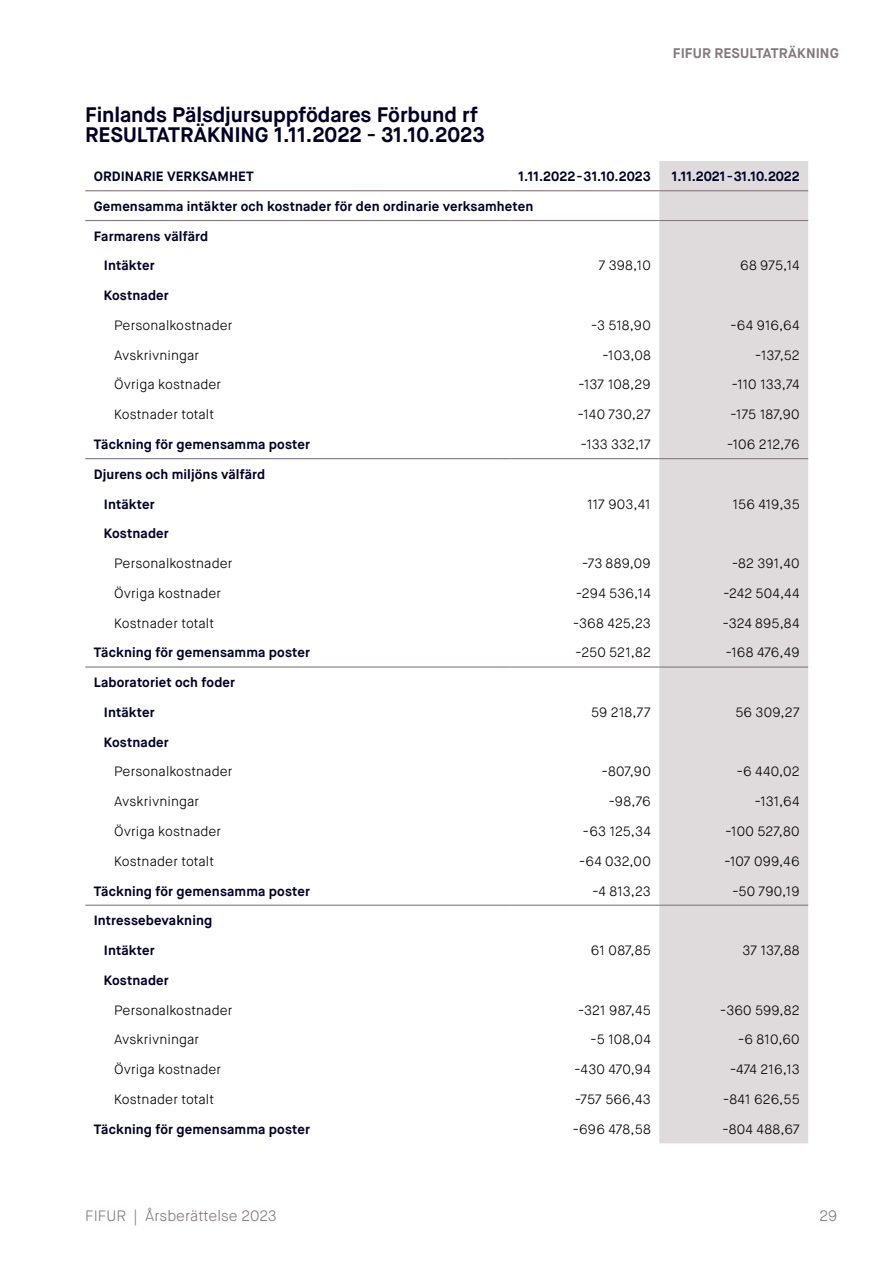
<style>
.page{position:relative;width:893px;height:1263px;background:#fff}
.page>*{position:absolute;margin:0;border:0;box-sizing:border-box;transform-origin:0 0}
.H2_Väliotsikko_SE{font:700 21px/20.2px "Maison Neue";letter-spacing:-.005em;color:#000027}
.t1{font:300 15px "Maison Neue";color:#84787d}
.P_Leipis_Maison_10_pt_SE{font:700 13.95px "Maison Neue";letter-spacing:.005em;color:#84787d}
.Taulukko_9_pt_oikea_tasa_SE{font:300 13.5px "Maison Neue";letter-spacing:.01em;color:#000}
.Taulukko_9_pt_vasen_tasa_SE{font:700 13.5px "Maison Neue";letter-spacing:.01em;color:#000027}
.Taulukko_9_pt_vasen_tasa_SE-2{font:300 13.5px "Maison Neue";letter-spacing:.01em;color:#000}
.Taulukko_9_pt_oikea_tasa_SE-2{font:700 13.5px "Maison Neue";letter-spacing:-.01em;color:#000027}
</style>
<div class="page">
<div style="left:659px;top:161px;width:149px;height:982px;background:#dfdbdd"></div>
<hr style="left:85px;top:190px;width:425px;height:1px;background:#84787d">
<hr style="left:510px;top:190px;width:149px;height:1px;background:#84787d">
<hr style="left:659px;top:190px;width:149px;height:1px;background:#84787d">
<hr style="left:659px;top:458px;width:149px;height:1px;background:#84787d">
<hr style="left:510px;top:458px;width:149px;height:1px;background:#84787d">
<hr style="left:85px;top:220px;width:425px;height:1px;background:#84787d">
<hr style="left:510px;top:220px;width:149px;height:1px;background:#84787d">
<hr style="left:659px;top:220px;width:149px;height:1px;background:#84787d">
<hr style="left:85px;top:458px;width:425px;height:1px;background:#84787d">
<hr style="left:85px;top:666px;width:425px;height:2px;background:#84787d">
<hr style="left:510px;top:666px;width:149px;height:2px;background:#84787d">
<hr style="left:659px;top:666px;width:149px;height:2px;background:#84787d">
<hr style="left:85px;top:905px;width:425px;height:1px;background:#84787d">
<hr style="left:510px;top:905px;width:149px;height:1px;background:#84787d">
<hr style="left:659px;top:905px;width:149px;height:1px;background:#84787d">
<p class="P_Leipis_Maison_10_pt_SE" style="left:673px;top:44px;width:167px">FIFUR RESULTATRÄKNING</p>
<h2 class="H2_Väliotsikko_SE" style="left:85px;top:105px;width:401px">Finlands Pälsdjursuppfödares Förbund rf<br>RESULTATRÄKNING 1.11.2022 - 31.10.2023</h2>
<p class="Taulukko_9_pt_vasen_tasa_SE" style="left:94px;top:168px;width:162px">ORDINARIE VERKSAMHET</p>
<p class="Taulukko_9_pt_oikea_tasa_SE-2" style="left:518px;top:168px;width:134px">1.11.2022 - 31.10.2023</p>
<p class="Taulukko_9_pt_oikea_tasa_SE-2" style="left:671px;top:168px;width:130px">1.11.2021 - 31.10.2022</p>
<p class="Taulukko_9_pt_vasen_tasa_SE" style="left:94px;top:198px;width:441px">Gemensamma intäkter och kostnader för den ordinarie verksamheten</p>
<p class="Taulukko_9_pt_vasen_tasa_SE" style="left:94px;top:227px;width:116px">Farmarens välfärd</p>
<p class="Taulukko_9_pt_vasen_tasa_SE" style="left:104px;top:257px;width:52px">Intäkter</p>
<p class="Taulukko_9_pt_oikea_tasa_SE" style="left:599px;top:257px;width:54px">7 398,10</p>
<p class="Taulukko_9_pt_oikea_tasa_SE" style="left:740px;top:257px;width:61px">68 975,14</p>
<p class="Taulukko_9_pt_vasen_tasa_SE" style="left:104px;top:287px;width:66px">Kostnader</p>
<p class="Taulukko_9_pt_vasen_tasa_SE-2" style="left:114px;top:317px;width:120px">Personalkostnader</p>
<p class="Taulukko_9_pt_oikea_tasa_SE" style="left:591px;top:317px;width:61px">-3 518,90</p>
<p class="Taulukko_9_pt_oikea_tasa_SE" style="left:730px;top:317px;width:71px">-64 916,64</p>
<p class="Taulukko_9_pt_vasen_tasa_SE-2" style="left:114px;top:347px;width:87px">Avskrivningar</p>
<p class="Taulukko_9_pt_oikea_tasa_SE" style="left:602px;top:347px;width:50px">-103,08</p>
<p class="Taulukko_9_pt_oikea_tasa_SE" style="left:755px;top:347px;width:46px">-137,52</p>
<p class="Taulukko_9_pt_vasen_tasa_SE-2" style="left:114px;top:376px;width:109px">Övriga kostnader</p>
<p class="Taulukko_9_pt_oikea_tasa_SE" style="left:579px;top:376px;width:74px">-137 108,29</p>
<p class="Taulukko_9_pt_oikea_tasa_SE" style="left:732px;top:376px;width:70px">-110 133,74</p>
<p class="Taulukko_9_pt_vasen_tasa_SE-2" style="left:114px;top:406px;width:102px">Kostnader totalt</p>
<p class="Taulukko_9_pt_oikea_tasa_SE" style="left:578px;top:406px;width:74px">-140 730,27</p>
<p class="Taulukko_9_pt_oikea_tasa_SE" style="left:731px;top:406px;width:71px">-175 187,90</p>
<p class="Taulukko_9_pt_vasen_tasa_SE" style="left:94px;top:436px;width:218px">Täckning för gemensamma poster</p>
<p class="Taulukko_9_pt_oikea_tasa_SE" style="left:581px;top:436px;width:72px">-133 332,17</p>
<p class="Taulukko_9_pt_oikea_tasa_SE" style="left:727px;top:436px;width:74px">-106 212,76</p>
<p class="Taulukko_9_pt_vasen_tasa_SE" style="left:94px;top:465px;width:173px">Djurens och miljöns välfärd</p>
<p class="Taulukko_9_pt_vasen_tasa_SE" style="left:104px;top:495px;width:52px">Intäkter</p>
<p class="Taulukko_9_pt_oikea_tasa_SE" style="left:587px;top:495px;width:65px">117 903,41</p>
<p class="Taulukko_9_pt_oikea_tasa_SE" style="left:732px;top:495px;width:69px">156 419,35</p>
<p class="Taulukko_9_pt_vasen_tasa_SE" style="left:104px;top:525px;width:66px">Kostnader</p>
<p class="Taulukko_9_pt_vasen_tasa_SE-2" style="left:114px;top:555px;width:120px">Personalkostnader</p>
<p class="Taulukko_9_pt_oikea_tasa_SE" style="left:582px;top:555px;width:70px">-73 889,09</p>
<p class="Taulukko_9_pt_oikea_tasa_SE" style="left:732px;top:555px;width:69px">-82 391,40</p>
<p class="Taulukko_9_pt_vasen_tasa_SE-2" style="left:114px;top:585px;width:109px">Övriga kostnader</p>
<p class="Taulukko_9_pt_oikea_tasa_SE" style="left:576px;top:585px;width:76px">-294 536,14</p>
<p class="Taulukko_9_pt_oikea_tasa_SE" style="left:723px;top:585px;width:78px">-242 504,44</p>
<p class="Taulukko_9_pt_vasen_tasa_SE-2" style="left:114px;top:614px;width:102px">Kostnader totalt</p>
<p class="Taulukko_9_pt_oikea_tasa_SE" style="left:573px;top:614px;width:79px">-368 425,23</p>
<p class="Taulukko_9_pt_oikea_tasa_SE" style="left:723px;top:614px;width:78px">-324 895,84</p>
<p class="Taulukko_9_pt_vasen_tasa_SE" style="left:94px;top:644px;width:218px">Täckning för gemensamma poster</p>
<p class="Taulukko_9_pt_oikea_tasa_SE" style="left:576px;top:644px;width:77px">-250 521,82</p>
<p class="Taulukko_9_pt_oikea_tasa_SE" style="left:726px;top:644px;width:75px">-168 476,49</p>
<p class="Taulukko_9_pt_vasen_tasa_SE" style="left:94px;top:674px;width:143px">Laboratoriet och foder</p>
<p class="Taulukko_9_pt_vasen_tasa_SE" style="left:104px;top:704px;width:52px">Intäkter</p>
<p class="Taulukko_9_pt_oikea_tasa_SE" style="left:591px;top:704px;width:61px">59 218,77</p>
<p class="Taulukko_9_pt_oikea_tasa_SE" style="left:735px;top:704px;width:66px">56 309,27</p>
<p class="Taulukko_9_pt_vasen_tasa_SE" style="left:104px;top:733px;width:66px">Kostnader</p>
<p class="Taulukko_9_pt_vasen_tasa_SE-2" style="left:114px;top:763px;width:120px">Personalkostnader</p>
<p class="Taulukko_9_pt_oikea_tasa_SE" style="left:602px;top:763px;width:50px">-807,90</p>
<p class="Taulukko_9_pt_oikea_tasa_SE" style="left:737px;top:763px;width:64px">-6 440,02</p>
<p class="Taulukko_9_pt_vasen_tasa_SE-2" style="left:114px;top:793px;width:87px">Avskrivningar</p>
<p class="Taulukko_9_pt_oikea_tasa_SE" style="left:609px;top:793px;width:44px">-98,76</p>
<p class="Taulukko_9_pt_oikea_tasa_SE" style="left:755px;top:793px;width:47px">-131,64</p>
<p class="Taulukko_9_pt_vasen_tasa_SE-2" style="left:114px;top:823px;width:109px">Övriga kostnader</p>
<p class="Taulukko_9_pt_oikea_tasa_SE" style="left:583px;top:823px;width:69px">-63 125,34</p>
<p class="Taulukko_9_pt_oikea_tasa_SE" style="left:726px;top:823px;width:76px">-100 527,80</p>
<p class="Taulukko_9_pt_vasen_tasa_SE-2" style="left:114px;top:853px;width:102px">Kostnader totalt</p>
<p class="Taulukko_9_pt_oikea_tasa_SE" style="left:579px;top:853px;width:73px">-64 032,00</p>
<p class="Taulukko_9_pt_oikea_tasa_SE" style="left:724px;top:853px;width:77px">-107 099,46</p>
<p class="Taulukko_9_pt_vasen_tasa_SE" style="left:94px;top:882px;width:218px">Täckning för gemensamma poster</p>
<p class="Taulukko_9_pt_oikea_tasa_SE" style="left:592px;top:882px;width:60px">-4 813,23</p>
<p class="Taulukko_9_pt_oikea_tasa_SE" style="left:732px;top:882px;width:69px">-50 790,19</p>
<p class="Taulukko_9_pt_vasen_tasa_SE" style="left:94px;top:912px;width:120px">Intressebevakning</p>
<p class="Taulukko_9_pt_vasen_tasa_SE" style="left:104px;top:942px;width:52px">Intäkter</p>
<p class="Taulukko_9_pt_oikea_tasa_SE" style="left:591px;top:942px;width:62px">61 087,85</p>
<p class="Taulukko_9_pt_oikea_tasa_SE" style="left:742px;top:942px;width:59px">37 137,88</p>
<p class="Taulukko_9_pt_vasen_tasa_SE" style="left:104px;top:971px;width:66px">Kostnader</p>
<p class="Taulukko_9_pt_vasen_tasa_SE-2" style="left:114px;top:1001px;width:120px">Personalkostnader</p>
<p class="Taulukko_9_pt_oikea_tasa_SE" style="left:578px;top:1001px;width:74px">-321 987,45</p>
<p class="Taulukko_9_pt_oikea_tasa_SE" style="left:720px;top:1001px;width:81px">-360 599,82</p>
<p class="Taulukko_9_pt_vasen_tasa_SE-2" style="left:114px;top:1031px;width:87px">Avskrivningar</p>
<p class="Taulukko_9_pt_oikea_tasa_SE" style="left:591px;top:1031px;width:62px">-5 108,04</p>
<p class="Taulukko_9_pt_oikea_tasa_SE" style="left:738px;top:1031px;width:63px">-6 810,60</p>
<p class="Taulukko_9_pt_vasen_tasa_SE-2" style="left:114px;top:1061px;width:109px">Övriga kostnader</p>
<p class="Taulukko_9_pt_oikea_tasa_SE" style="left:574px;top:1061px;width:78px">-430 470,94</p>
<p class="Taulukko_9_pt_oikea_tasa_SE" style="left:730px;top:1061px;width:71px">-474 216,13</p>
<p class="Taulukko_9_pt_vasen_tasa_SE-2" style="left:114px;top:1091px;width:102px">Kostnader totalt</p>
<p class="Taulukko_9_pt_oikea_tasa_SE" style="left:575px;top:1091px;width:77px">-757 566,43</p>
<p class="Taulukko_9_pt_oikea_tasa_SE" style="left:723px;top:1091px;width:78px">-841 626,55</p>
<p class="Taulukko_9_pt_vasen_tasa_SE" style="left:94px;top:1120px;width:218px">Täckning för gemensamma poster</p>
<p class="Taulukko_9_pt_oikea_tasa_SE" style="left:573px;top:1120px;width:79px">-696 478,58</p>
<p class="Taulukko_9_pt_oikea_tasa_SE" style="left:723px;top:1120px;width:79px">-804 488,67</p>
<p class="t1" style="left:85px;top:1206px;width:193px">FIFUR | Årsberättelse 2023</p>
<p class="t1" style="left:819px;top:1206px;width:19px">29</p>
</div>
